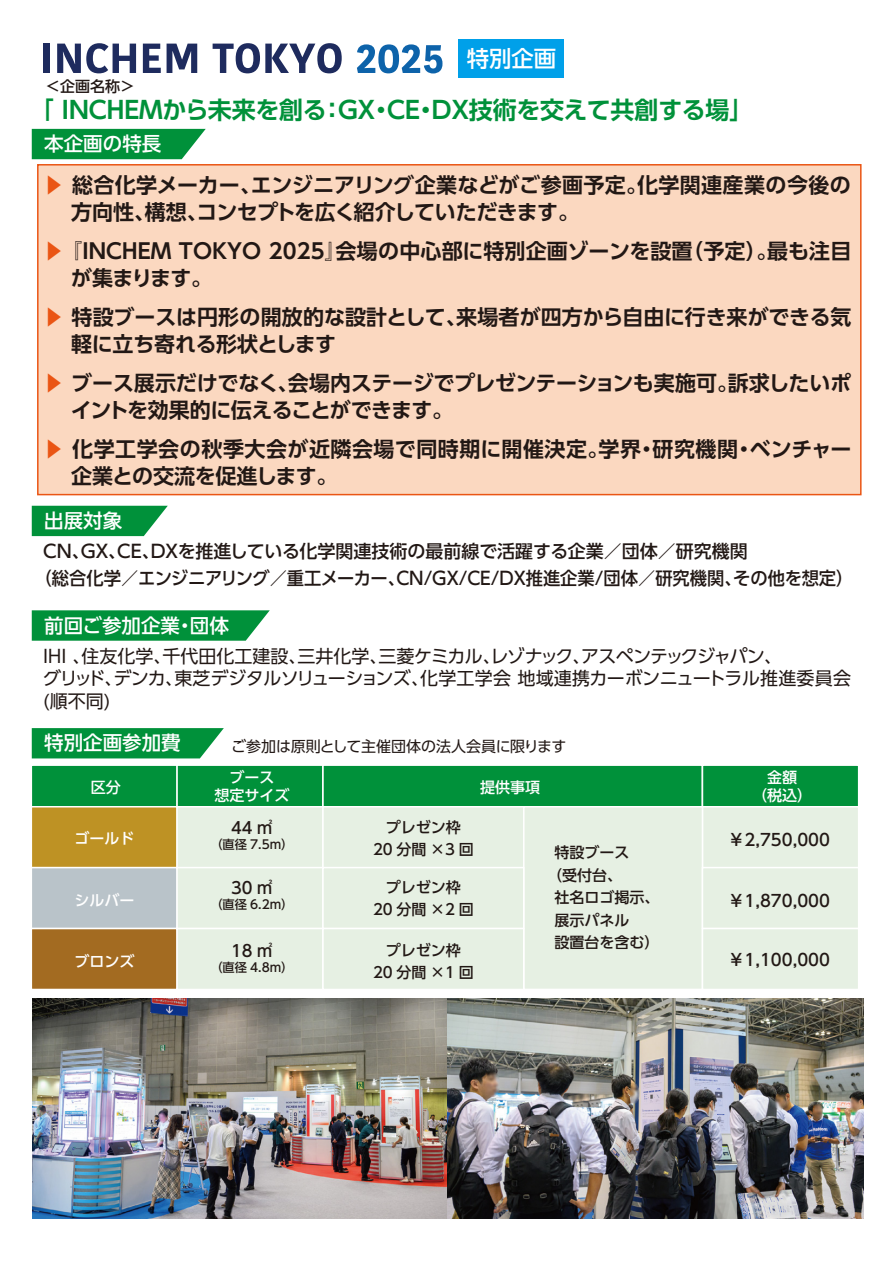
<style>
.page{position:relative;width:893px;height:1263px;background:#fff}
.page>*{position:absolute;margin:0;border:0;box-sizing:border-box;transform-origin:0 0}
.t1{font:700 24px "UD Shin Go Pro De";letter-spacing:-.005em;color:#00913a}
.t2{font:500 22.35px "UD Shin Go Pro";color:#fff}
.t3{font:700 21px/27px "UD Shin Go Pro De";color:#221815}
.t4{font:700 21px/27px "UD Shin Go Pro De";letter-spacing:-.02em;color:#221815}
.t5{font:700 21px/27px "UD Shin Go Pro De";letter-spacing:.025em;color:#221815}
.t6{font:500 19.5px "UD Shin Go Pro";color:#fff}
.t7{font:18px/22.5px "UD Shin Go Pro";letter-spacing:-.02em;color:#221815}
.t8{font:500 18px/27px "UD Shin Go Pro";color:#221815}
.t9{font:500 16.5px "UD Shin Go Pro";color:#221815}
.t10{font:500 16.35px "UD Shin Go Pro";color:#221815}
.t11{font:500 15px/22.5px "UD Shin Go Pro";color:#221815;text-align:center}
.t12{font:500 15px/18px "UD Shin Go Pro";color:#fff;text-align:center}
.t13{font:15px "UD Shin Go Pro";letter-spacing:-.005em;color:#221815}
.t14{font:500 12.3px "UD Shin Go Pro";color:#221815}
.s1{color:#ea5514}
</style>
<div class="page">
<div style="left:31px;top:764px;width:147px;height:43px;background:#00913a;border:2px solid #fff"></div>
<div style="left:176px;top:764px;width:148px;height:43px;background:#00913a;border:2px solid #fff"></div>
<div style="left:702px;top:764px;width:157px;height:43px;background:#00913a;border:2px solid #fff"></div>
<div style="left:322px;top:764px;width:381px;height:43px;background:#00913a;border:2px solid #fff"></div>
<div style="left:31px;top:806px;width:147px;height:62px;background:#be9224;border:2px solid #fff"></div>
<div style="left:176px;top:806px;width:148px;height:62px;background:#e6f0e3;border:2px solid #fff"></div>
<div style="left:702px;top:806px;width:157px;height:62px;background:#e6f0e3;border:2px solid #fff"></div>
<div style="left:322px;top:806px;width:202px;height:62px;background:#e6f0e3;border:2px solid #fff"></div>
<div style="left:523px;top:806px;width:180px;height:184px;background:#e6f0e3;border:2px solid #fff"></div>
<div style="left:31px;top:867px;width:147px;height:62px;background:#b9c3c9;border:2px solid #fff"></div>
<div style="left:176px;top:867px;width:148px;height:62px;background:#e6f0e3;border:2px solid #fff"></div>
<div style="left:702px;top:867px;width:157px;height:62px;background:#e6f0e3;border:2px solid #fff"></div>
<div style="left:322px;top:867px;width:202px;height:62px;background:#e6f0e3;border:2px solid #fff"></div>
<div style="left:31px;top:928px;width:147px;height:62px;background:#a36b21;border:2px solid #fff"></div>
<div style="left:176px;top:928px;width:148px;height:62px;background:#e6f0e3;border:2px solid #fff"></div>
<div style="left:702px;top:928px;width:157px;height:62px;background:#e6f0e3;border:2px solid #fff"></div>
<div style="left:322px;top:928px;width:202px;height:62px;background:#e6f0e3;border:2px solid #fff"></div>
<img style="left:32px;top:999px;width:831px;height:219px">
<div style="left:37px;top:164px;width:824px;height:331px;background:#fbd8c0;border:2px solid #ea5514"></div>
<svg style="left:32px;top:129px;width:174px;height:30px;background:#119847"></svg>
<svg style="left:32px;top:610px;width:238px;height:31px;background:#129847"></svg>
<svg style="left:32px;top:506px;width:136px;height:30px;background:#179a4b"></svg>
<svg style="left:32px;top:728px;width:192px;height:30px;background:#109846"></svg>
<div style="left:44px;top:44px;width:6px;height:29px;background:#1e2b5e"></div>
<svg style="left:57px;top:43px;width:79px;height:30px"></svg>
<svg style="left:143px;top:44px;width:18px;height:29px"></svg>
<svg style="left:167px;top:44px;width:30px;height:29px"></svg>
<svg style="left:213px;top:43px;width:129px;height:30px"></svg>
<svg style="left:357px;top:44px;width:85px;height:29px"></svg>
<div style="left:458px;top:39px;width:106px;height:38px;background:#00a0e9"></div>
<p class="t2" style="left:467px;top:41px;width:91px">特別企画</p>
<p class="t1" style="left:30px;top:91px;width:725px">「 INCHEMから未来を創る：GX・CE・DX技術を交えて共創する場」</p>
<p class="t11" style="left:45px;top:74px;width:91px">＜企画名称＞</p>
<p class="t6" style="left:44px;top:128px;width:119px">本企画の特長</p>
<p class="t3" style="left:43px;top:171px;width:809px"><span class="s1">▶</span> 総合化学メーカー、エンジニアリング企業などがご参画予定。化学関連産業の今後の　 方向性、構想、コンセプトを広く紹介していただきます。</p>
<p class="t3" style="left:43px;top:237px;width:809px"><span class="s1">▶</span> 『INCHEM TOKYO 2025』会場の中心部に特別企画ゾーンを設置（予定）。最も注目　 が集まります。</p>
<p class="t3" style="left:43px;top:303px;width:810px"><span class="s1">▶</span> 特設ブースは円形の開放的な設計として、来場者が四方から自由に行き来ができる気　 軽に立ち寄れる形状とします</p>
<p class="t4" style="left:43px;top:369px;width:809px"><span class="s1">▶</span> ブース展示だけでなく、会場内ステージでプレゼンテーションも実施可。訴求したいポ　 イントを効果的に伝えることができます。</p>
<p class="t5" style="left:43px;top:435px;width:810px"><span class="s1">▶</span> 化学工学会の秋季大会が近隣会場で同時期に開催決定。学界・研究機関・ベンチャー　 企業との交流を促進します。</p>
<p class="t6" style="left:44px;top:505px;width:80px">出展対象</p>
<p class="t8" style="left:35px;top:537px;width:820px;text-indent:9px">CN、GX、CE、DXを推進している化学関連技術の最前線で活躍する企業／団体／研究機関<br>（総合化学／エンジニアリング／重工メーカー、CN/GX/CE/DX推進企業/団体／研究機関、その他を想定）</p>
<p class="t6" style="left:44px;top:609px;width:186px">前回ご参加企業・団体</p>
<p class="t7" style="left:43px;top:644px;width:809px">IHI 、住友化学、千代田化工建設、三井化学、三菱ケミカル、レゾナック、アスペンテックジャパン、<br>グリッド、デンカ、東芝デジタルソリューションズ、化学工学会 地域連携カーボンニュートラル推進委員会(順不同)</p>
<p class="t6" style="left:44px;top:727px;width:138px">特別企画参加費</p>
<p class="t13" style="left:231px;top:734px;width:337px">ご参加は原則として主催団体の法人会員に限ります</p>
<p class="t12" style="left:91px;top:778px;width:31px">区分</p>
<p class="t12" style="left:74px;top:829px;width:61px">ゴールド</p>
<p class="t12" style="left:74px;top:891px;width:61px">シルバー</p>
<p class="t12" style="left:74px;top:952px;width:61px">ブロンズ</p>
<p class="t12" style="left:214px;top:767px;width:76px">ブース<br>想定サイズ</p>
<p class="t10" style="left:231px;top:815px;width:43px">44 ㎡</p>
<p class="t14" style="left:210px;top:834px;width:85px">（直径 7.5m）</p>
<p class="t10" style="left:231px;top:875px;width:43px">30 ㎡</p>
<p class="t14" style="left:210px;top:894px;width:85px">（直径 6.2m）</p>
<p class="t10" style="left:231px;top:938px;width:43px">18 ㎡</p>
<p class="t14" style="left:210px;top:957px;width:85px">（直径 4.8m）</p>
<p class="t12" style="left:480px;top:778px;width:61px">提供事項</p>
<p class="t11" style="left:373px;top:815px;width:102px">プレゼン枠<br>20 分間 ×3 回</p>
<p class="t11" style="left:373px;top:875px;width:102px">プレゼン枠<br>20 分間 ×2 回</p>
<p class="t11" style="left:373px;top:938px;width:102px">プレゼン枠<br>20 分間 ×1 回</p>
<p class="t11" style="left:555px;top:841px;width:76px">特設ブース</p>
<p class="t11" style="left:547px;top:863px;width:76px">（受付台、</p>
<p class="t11" style="left:555px;top:886px;width:106px">社名ロゴ掲示、</p>
<p class="t11" style="left:555px;top:908px;width:76px">展示パネル</p>
<p class="t11" style="left:555px;top:931px;width:106px">設置台を含む）</p>
<p class="t12" style="left:767px;top:767px;width:32px">金額</p>
<p class="t12" style="left:752px;top:785px;width:62px">（税込）</p>
<p class="t9" style="left:728px;top:826px;width:103px">￥2,750,000</p>
<p class="t9" style="left:728px;top:887px;width:103px">￥1,870,000</p>
<p class="t9" style="left:728px;top:947px;width:103px">￥1,100,000</p>
</div>
